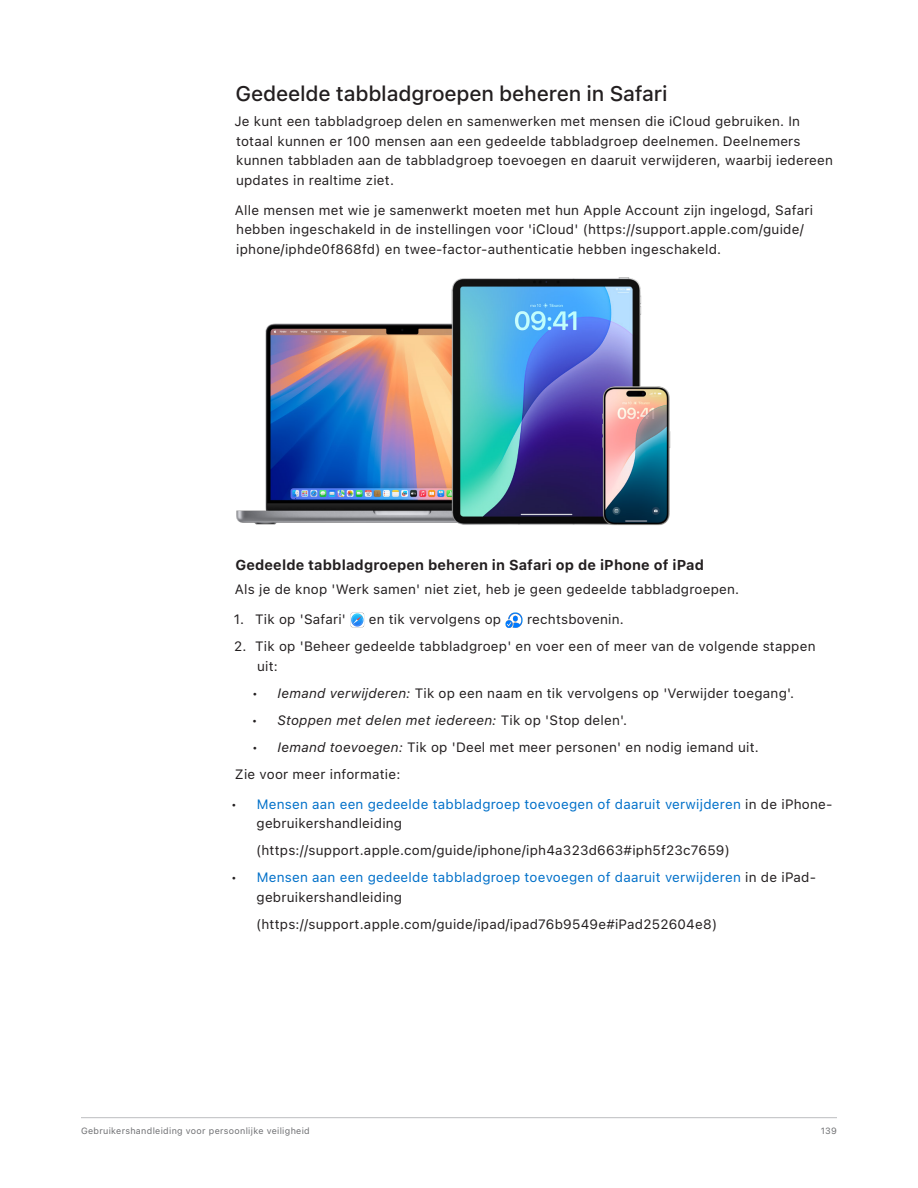
<style>
.page{position:relative;width:918px;height:1188px;background:#fff}
.page>*{position:absolute;margin:0;border:0;box-sizing:border-box;transform-origin:0 0}
.t1{font:500 21px "SF Pro Text";letter-spacing:-.01em;color:#231f20}
.Task_Heading{font:700 14.25px "SF Pro Text";letter-spacing:.01em;color:#231f20}
.Body{font:13.5px/19.5px "SF Pro Text";letter-spacing:.015em;color:#231f20}
.t2{font:13.5px/19.5px "SF Pro Text";letter-spacing:.015em;color:#0070c9}
.Bullet_Body_Level_1{font:13.5px "SF Pro Text";letter-spacing:.015em;color:#231f20}
.t3{font:italic 13.5px "SF Pro Text";letter-spacing:.015em;color:#231f20}
.t4{font:9px "SF Pro Text";letter-spacing:.035em;color:#6c6d70}
.s1{font-style:italic}
.s2{font-style:normal}
.s3{color:#231f20}
</style>
<div class="page">
<hr style="left:81px;top:1117px;width:756px;height:1px;background:#bcbdc0">
<img style="left:236px;top:277px;width:435px;height:248px">
<img style="left:350px;top:613px;width:15px;height:14px">
<img style="left:505px;top:613px;width:18px;height:14px">
<h3 class="t1" style="left:236px;top:81px;width:434px">Gedeelde tabbladgroepen beheren in Safari</h3>
<p class="Body" style="left:234px;top:112px;width:600px">Je kunt een tabbladgroep delen en samenwerken met mensen die iCloud gebruiken. In totaal kunnen er 100 mensen aan een gedeelde tabbladgroep deelnemen. Deelnemers kunnen tabbladen aan de tabbladgroep toevoegen en daaruit verwijderen, waarbij iedereen updates in realtime ziet.</p>
<p class="Body" style="left:235px;top:201px;width:580px">Alle mensen met wie je samenwerkt moeten met hun Apple Account zijn ingelogd, Safari hebben ingeschakeld in de instellingen voor 'iCloud' (https://support.apple.com/guide/ iphone/iphde0f868fd) en twee-factor-authenticatie hebben ingeschakeld.</p>
<p class="Task_Heading" style="left:236px;top:557px;width:470px">Gedeelde tabbladgroepen beheren in Safari op de iPhone of iPad</p>
<p class="Body" style="left:235px;top:580px;width:506px">Als je de knop 'Werk samen' niet ziet, heb je geen gedeelde tabbladgroepen.</p>
<p class="Body" style="left:234px;top:610px;width:113px">1. Tik op 'Safari'</p>
<p class="Body" style="left:369px;top:610px;width:134px">en tik vervolgens op</p>
<p class="Body" style="left:527px;top:610px;width:98px">rechtsbovenin.</p>
<p class="Body" style="left:257px;top:637px;width:560px;text-indent:-23px">2. Tik op 'Beheer gedeelde tabbladgroep' en voer een of meer van de volgende stappen uit:</p>
<p class="Body" style="left:252px;top:683px;width:544px">• <span class="s1">Iemand verwijderen:</span> Tik op een naam en tik vervolgens op 'Verwijder toegang'.</p>
<p class="t3" style="left:251px;top:710px;width:377px"><span class="s2">•</span> Stoppen met delen met iedereen: <span class="s2">Tik op 'Stop delen'.</span></p>
<p class="Body" style="left:252px;top:737px;width:509px">• <span class="s1">Iemand toevoegen:</span> Tik op 'Deel met meer personen' en nodig iemand uit.</p>
<p class="Body" style="left:235px;top:764px;width:167px">Zie voor meer informatie:</p>
<p class="t2" style="left:257px;top:794px;width:578px;text-indent:-26px"><span class="s3">•</span> Mensen aan een gedeelde tabbladgroep toevoegen of daaruit verwijderen <span class="s3">in de iPhone&shy;gebruikershandleiding</span></p>
<p class="Bullet_Body_Level_1" style="left:256px;top:843px;width:475px">(https://support.apple.com/guide/iphone/iph4a323d663#iph5f23c7659)</p>
<p class="t2" style="left:257px;top:868px;width:561px;text-indent:-26px"><span class="s3">•</span> Mensen aan een gedeelde tabbladgroep toevoegen of daaruit verwijderen <span class="s3">in de iPad&shy;gebruikershandleiding</span></p>
<p class="Bullet_Body_Level_1" style="left:256px;top:916px;width:463px">(https://support.apple.com/guide/ipad/ipad76b9549e#iPad252604e8)</p>
<p class="t4" style="left:81px;top:1125px;width:230px">Gebruikershandleiding voor persoonlijke veiligheid</p>
<p class="t4" style="left:821px;top:1125px;width:18px">139</p>
</div>
